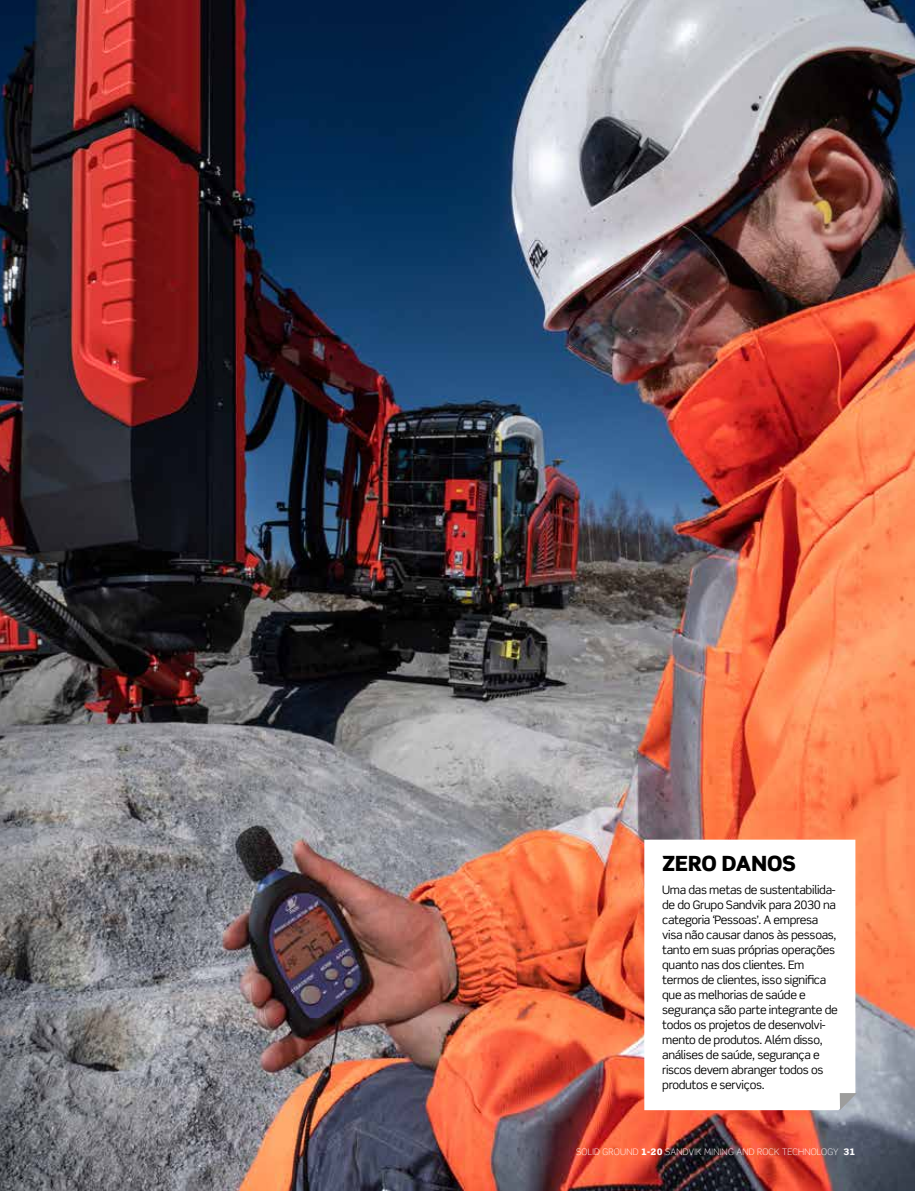
<style>
.page{position:relative;width:915px;height:1191px;background:#fff}
.page>*{position:absolute;margin:0;border:0;box-sizing:border-box;transform-origin:0 0}
.t1{font:900 21px "Scene Pro";color:#000}
.t2{font:11.7px/15px "Scene Pro";letter-spacing:-.03em;color:#000}
.t3{font:300 9px "Scene Pro";letter-spacing:.025em;color:#fff}
.s1{font-weight:900}
</style>
<div class="page">
<img style="left:0;top:0;width:914px;height:1191px">
<svg style="left:644px;top:839px;width:211px;height:271px"></svg>
<svg style="left:839px;top:1093px;width:17px;height:17px"></svg>
<h1 class="t1" style="left:662px;top:850px;width:135px">ZERO DANOS</h1>
<p class="t2" style="left:662px;top:882px;width:177px">Uma das metas de sustentabilida&shy;de do Grupo Sandvik para 2030 na categoria ‘Pessoas’. A empresa visa não causar danos às pessoas, tanto em suas próprias operações quanto nas dos clientes. Em termos de clientes, isso significa que as melhorias de saúde e segurança são parte integrante de todos os projetos de desenvolvi&shy;mento de produtos. Além disso, análises de saúde, segurança e riscos devem abranger todos os produtos e serviços.</p>
<p class="t3" style="left:576px;top:1146px;width:280px">SOLID GROUND <span class="s1">1-20</span> SANDVIK MINING AND ROCK TECHNOLOGY <span class="s1">31</span></p>
</div>
